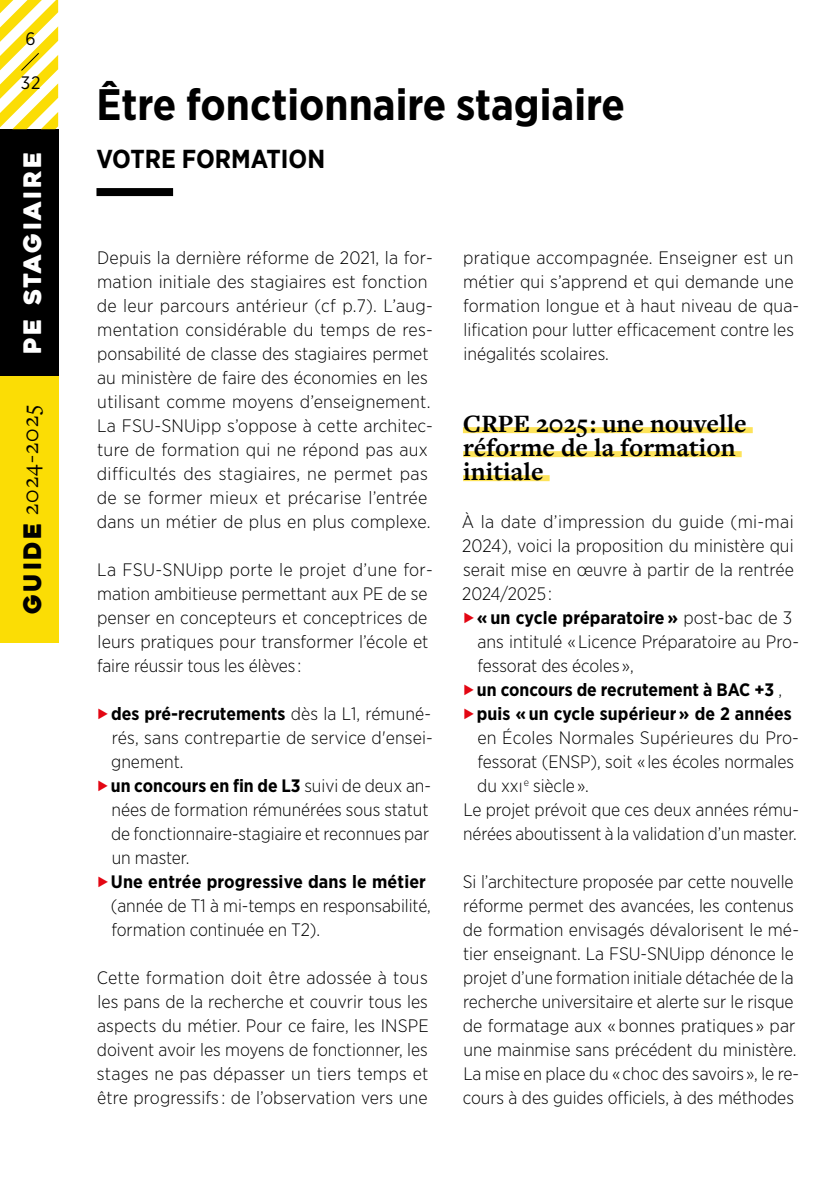
<style>
.page{position:relative;width:840px;height:1191px;background:#fff}
.page>*{position:absolute;margin:0;border:0;box-sizing:border-box;transform-origin:0 0}
._00_Titre{font:700 44px "Gotham Narrow";color:#000}
._01_Niveau_1_POYNTER{font:700 26px/24px "Freight Text Pro";color:#000}
.TITRE_CAP{font:700 26px "Gotham Narrow";color:#000}
.t1{font:24px "Freight Text Pro";letter-spacing:.05em;color:#000}
.t2{font:24px "Heavitas";letter-spacing:.1em;color:#fff}
._04_texte-justifié{font:300 18px/24px "Gotham Narrow";color:#000}
._04_texte-justifié-2{font:700 18px "Gotham Narrow";color:#000}
.t3{font:18px "Gotham Narrow";color:#000}
.s1{font-family:"Heavitas"}
.s2{font-weight:700}
.s3{font-weight:300}
</style>
<div class="page">
<div style="left:0;top:129px;width:58px;height:247px;background:#000"></div>
<svg style="left:0;top:0;width:58px;height:129px"></svg>
<div style="left:0;top:376px;width:58px;height:266px;background:#fbdd05"></div>
<div style="left:462px;top:427px;width:290px;height:6px;background:#fde35a"></div>
<div style="left:463px;top:451px;width:278px;height:6px;background:#fde35a"></div>
<div style="left:463px;top:475px;width:86px;height:6px;background:#fde35a"></div>
<div style="left:96px;top:188px;width:77px;height:8px;background:#000"></div>
<p class="t3" style="left:26px;top:27px;width:12px">6</p>
<p class="t3" style="left:21px;top:71px;width:21px">32</p>
<h3 class="t2" style="left:18px;top:353px;width:203px;rotate:-90deg">PE Stagiaire</h3>
<h3 class="t1" style="left:15px;top:614px;width:211px;rotate:-90deg"><span class="s1">GUIDE</span> 2024-2025</h3>
<p class="_00_Titre" style="left:96px;top:76px;width:530px">Être fonctionnaire stagiaire</p>
<p class="TITRE_CAP" style="left:96px;top:142px;width:230px">VOTRE FORMATION</p>
<p class="_04_texte-justifié" style="left:97px;top:245px;width:337px">Depuis la dernière réforme de 2021, la for&shy;mation initiale des stagiaires est fonction de leur parcours antérieur (cf p.7). L’aug&shy;mentation considérable du temps de res&shy;ponsabilité de classe des stagiaires permet au ministère de faire des économies en les utilisant comme moyens d’enseignement.<br>La FSU-SNUipp s’oppose à cette architec&shy;ture de formation qui ne répond pas aux difficultés des stagiaires, ne permet pas de se former mieux et précarise l’entrée dans un métier de plus en plus complexe.</p>
<p class="_04_texte-justifié" style="left:97px;top:557px;width:337px">La FSU-SNUipp porte le projet d’une for&shy;mation ambitieuse permettant aux PE de se penser en concepteurs et conceptrices de leurs pratiques pour transformer l’école et faire réussir tous les élèves :</p>
<p class="_04_texte-justifié" style="left:111px;top:701px;width:323px;text-align:justify"><span class="s2">des pré-recrutements</span> dès la L1, rémuné&shy;rés, sans contrepartie de service d'ensei&shy;gnement.</p>
<p class="_04_texte-justifié" style="left:111px;top:773px;width:321px"><span class="s2">un concours en fin de L3</span> suivi de deux an&shy;nées de formation rémunérées sous statut de fonctionnaire-stagiaire et reconnues par un master.</p>
<p class="_04_texte-justifié" style="left:111px;top:869px;width:321px"><span class="s2">Une entrée progressive dans le métier </span>(année de T1 à mi-temps en responsabilité, formation continuée en T2).</p>
<p class="_04_texte-justifié" style="left:97px;top:965px;width:333px;text-align:justify">Cette formation doit être adossée à tous les pans de la recherche et couvrir tous les aspects du métier. Pour ce faire, les INSPE doivent avoir les moyens de fonctionner, les stages ne pas dépasser un tiers temps et être progressifs : de l’observation vers une</p>
<p class="_04_texte-justifié" style="left:463px;top:245px;width:337px">pratique accompagnée. Enseigner est un métier qui s’apprend et qui demande une formation longue et à haut niveau de qua&shy;lification pour lutter efficacement contre les inégalités scolaires.</p>
<p class="_01_Niveau_1_POYNTER" style="left:462px;top:411px;width:285px">CRPE 2025 : une nouvelle réforme de la formation initiale</p>
<p class="_04_texte-justifié" style="left:461px;top:509px;width:333px;text-align:justify">À la date d’impression du guide (mi-mai 2024), voici la proposition du ministère qui serait mise en œuvre à partir de la rentrée 2024/2025 :</p>
<p class="_04_texte-justifié" style="left:476px;top:605px;width:323px"><span class="s2">« un cycle préparatoire »</span> post-bac de 3 ans intitulé « Licence Préparatoire au Pro&shy;fessorat des écoles »,</p>
<p class="_04_texte-justifié-2" style="left:476px;top:678px;width:306px">un concours de recrutement à BAC +3 <span class="s3">,</span></p>
<p class="_04_texte-justifié" style="left:476px;top:701px;width:323px"><span class="s2">puis « un cycle supérieur » de 2 années </span>en Écoles Normales Supérieures du Pro&shy;fessorat (ENSP), soit « les écoles normales du xxı <sup>e</sup> siècle ».</p>
<p class="_04_texte-justifié" style="left:463px;top:797px;width:337px">Le projet prévoit que ces deux années rému&shy;nérées aboutissent à la validation d’un master.</p>
<p class="_04_texte-justifié" style="left:462px;top:869px;width:337px">Si l’architecture proposée par cette nouvelle réforme permet des avancées, les contenus de formation envisagés dévalorisent le mé&shy;tier enseignant. La FSU-SNUipp dénonce le projet d’une formation initiale détachée de la recherche universitaire et alerte sur le risque de formatage aux « bonnes pratiques » par une mainmise sans précédent du ministère.<br>La mise en place du « choc des savoirs », le re&shy;cours à des guides officiels, à des méthodes</p>
</div>
